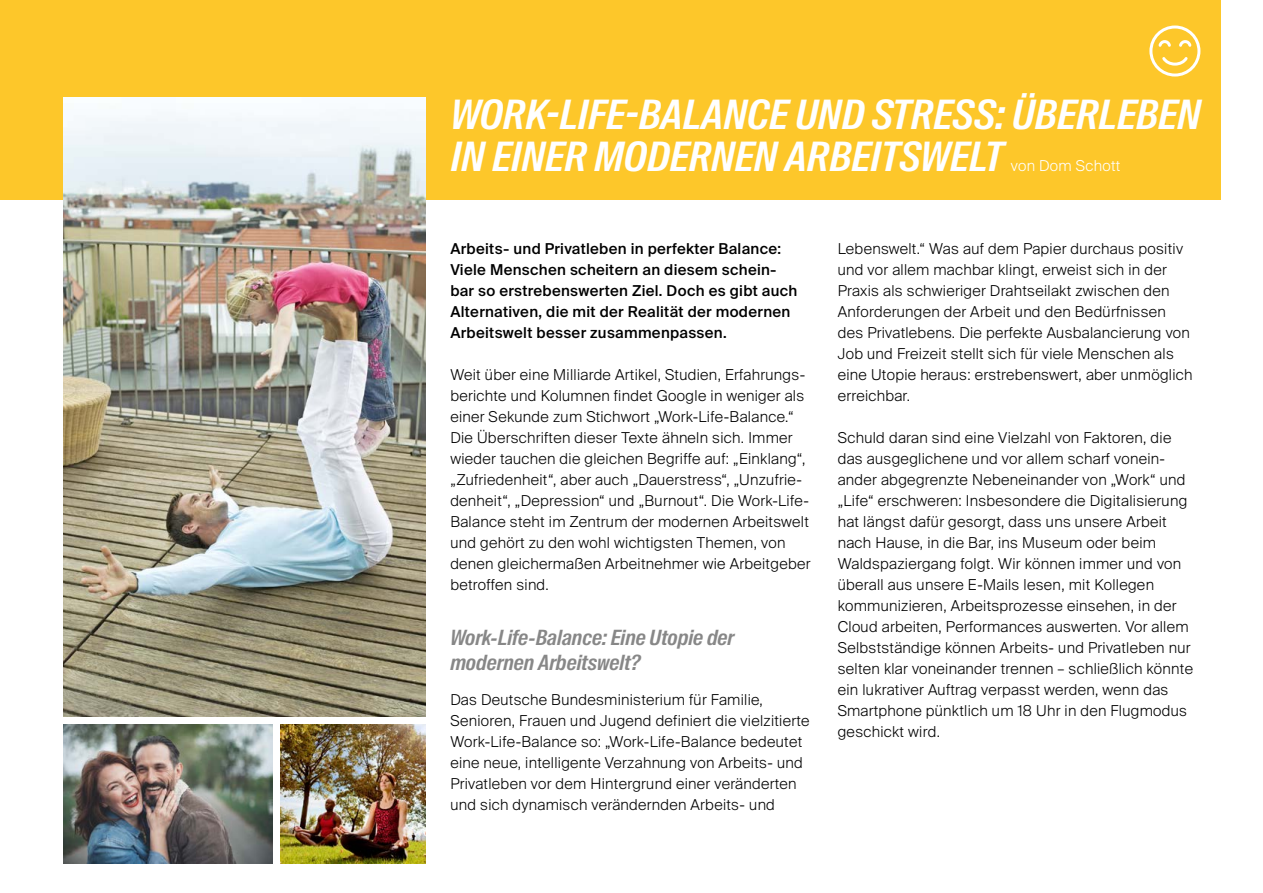
<style>
.page{position:relative;width:1263px;height:893px;background:#fff}
.page>*{position:absolute;margin:0;border:0;box-sizing:border-box;transform-origin:0 0}
.t1{font:italic 600 40.5px/42px "Suisse Intl Cond";color:#fff}
.t2{font:italic 600 21px/25.5px "Suisse Intl Cond";color:#878787}
.t3{font:300 15px/21px "Suisse Intl";letter-spacing:.02em;color:#000}
.t4{font:500 15px/21px "Suisse Intl";letter-spacing:.02em;color:#000}
.t5{font:300 15px "Suisse Intl";letter-spacing:.02em;color:#fff}
</style>
<div class="page">
<div style="left:0;top:0;width:1220px;height:199px;background:#fdc72a"></div>
<img style="left:64px;top:98px;width:361px;height:618px">
<img style="left:64px;top:725px;width:208px;height:138px">
<img style="left:281px;top:725px;width:144px;height:138px">
<div style="left:1149px;top:26px;width:51px;height:51px;border:3px solid #fff;border-radius:50%"></div>
<svg style="left:1156px;top:40px;width:37px;height:27px"></svg>
<h1 class="t1" style="left:451px;top:94px;width:752px">WORK-LIFE-BALANCE UND STRESS: ÜBERLEBEN<br>IN EINER MODERNEN ARBEITSWELT</h1>
<p class="t5" style="left:1011px;top:157px;width:111px">von Dom Schott</p>
<p class="t4" style="left:450px;top:238px;width:349px">Arbeits- und Privatleben in perfekter Balance:<br>Viele Menschen scheitern an diesem schein&shy;bar so erstrebenswerten Ziel. Doch es gibt auch Alternativen, die mit der Realität der modernen Arbeitswelt besser zusammenpassen.</p>
<p class="t3" style="left:450px;top:364px;width:362px">Weit über eine Milliarde Artikel, Studien, Erfahrungs&shy;berichte und Kolumnen findet Google in weniger als einer Sekunde zum Stichwort „Work-Life-Balance.“ Die Überschriften dieser Texte ähneln sich. Immer wieder tauchen die gleichen Begriffe auf: „Einklang“, „Zufriedenheit“, aber auch „Dauerstress“, „Unzufrie&shy;denheit“, „Depression“ und „Burnout“. Die Work-Life-Balance steht im Zentrum der modernen Arbeitswelt und gehört zu den wohl wichtigsten Themen, von denen gleichermaßen Arbeitnehmer wie Arbeitgeber betroffen sind.</p>
<h2 class="t2" style="left:450px;top:625px;width:285px">Work-Life-Balance: Eine Utopie der modernen Arbeitswelt?</h2>
<p class="t3" style="left:450px;top:689px;width:361px">Das Deutsche Bundesministerium für Familie, Senioren, Frauen und Jugend definiert die vielzitierte Work-Life-Balance so: „Work-Life-Balance bedeutet eine neue, intelligente Verzahnung von Arbeits- und Privatleben vor dem Hintergrund einer veränderten und sich dynamisch verändernden Arbeits- und</p>
<p class="t3" style="left:838px;top:238px;width:356px">Lebenswelt.“ Was auf dem Papier durchaus positiv und vor allem machbar klingt, erweist sich in der Praxis als schwieriger Drahtseilakt zwischen den Anforderungen der Arbeit und den Bedürfnissen des Privatlebens. Die perfekte Ausbalancierung von Job und Freizeit stellt sich für viele Menschen als eine Utopie heraus: erstrebenswert, aber unmöglich erreichbar.</p>
<p class="t3" style="left:838px;top:427px;width:357px">Schuld daran sind eine Vielzahl von Faktoren, die das ausgeglichene und vor allem scharf vonein&shy;ander abgegrenzte Nebeneinander von „Work“ und „Life“ erschweren: Insbesondere die Digitalisierung hat längst dafür gesorgt, dass uns unsere Arbeit nach Hause, in die Bar, ins Museum oder beim Waldspaziergang folgt. Wir können immer und von überall aus unsere E-Mails lesen, mit Kollegen kommunizieren, Arbeitsprozesse einsehen, in der Cloud arbeiten, Performances auswerten. Vor allem Selbstständige können Arbeits- und Privatleben nur selten klar voneinander trennen – schließlich könnte ein lukrativer Auftrag verpasst werden, wenn das Smartphone pünktlich um 18 Uhr in den Flugmodus geschickt wird.</p>
</div>
